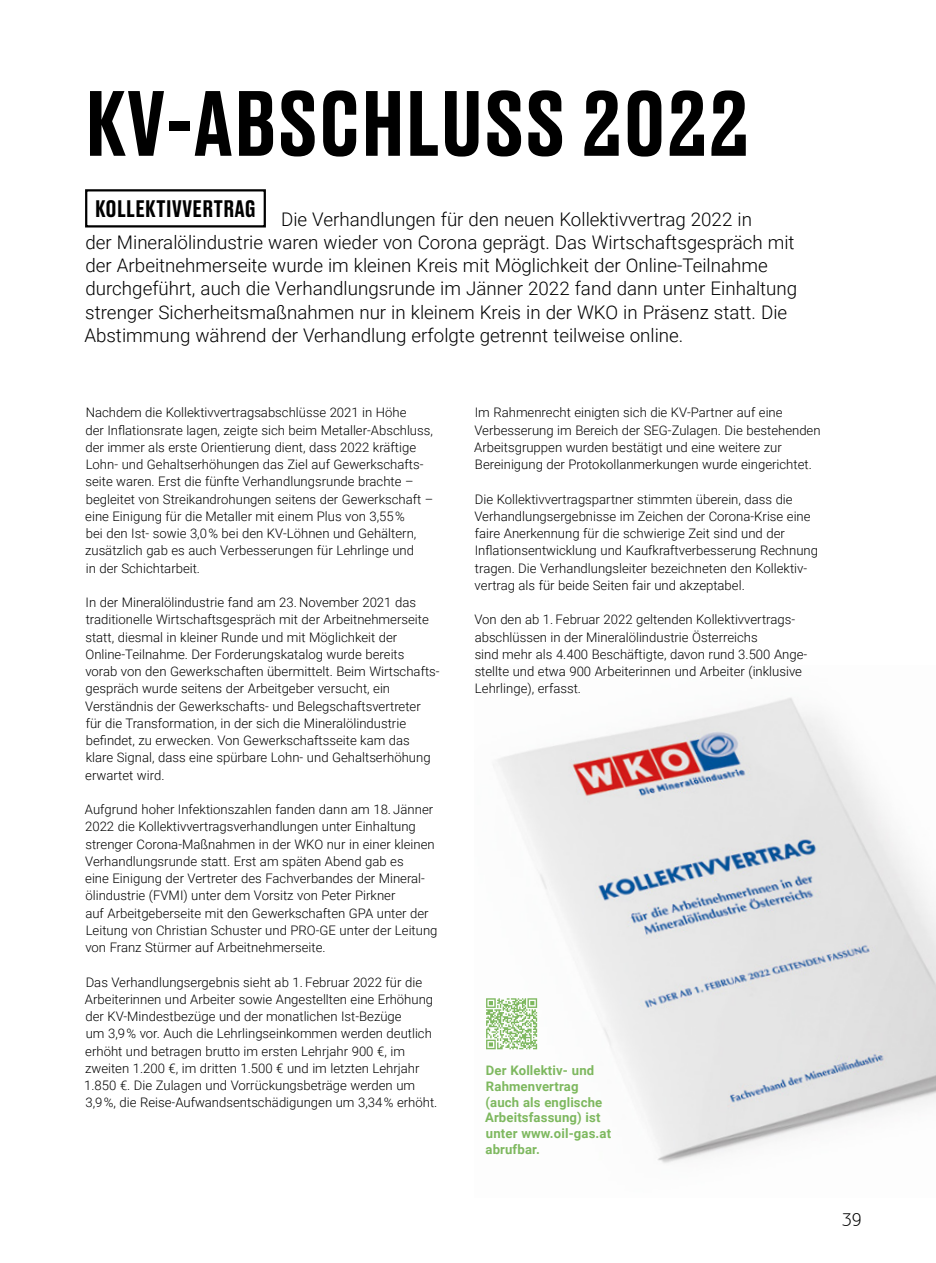
<style>
.page{position:relative;width:936px;height:1263px;background:#fff}
.page>*{position:absolute;margin:0;border:0;box-sizing:border-box;transform-origin:0 0}
.t1{font:500 87px "Druk Text";letter-spacing:.01em;color:#000}
.t2{font:300 18.75px/23.2px "Roboto";color:#000}
.t3{font:300 17.25px "Roboto";color:#000}
.t4{font:300 13.2px/17.2px "Roboto";color:#000}
.t5{font:700 13.2px/15.8px "Roboto";letter-spacing:.01em;color:#7eb85f}
</style>
<div class="page">
<img style="left:486px;top:697px;width:449px;height:467px">
<svg style="left:486px;top:998px;width:51px;height:51px"></svg>
<div style="left:85px;top:189px;width:181px;height:38px;border:2px solid #000"></div>
<h1 class="t1" style="left:85px;top:58px;width:665px">KV-ABSCHLUSS 2022</h1>
<p class="t2" style="left:84px;top:207px;width:714px;text-indent:11px"><sup>KOLLEKTIVVERTRAG</sup> Die Verhandlungen für den neuen Kollektivvertrag 2022 in<br>der Mineralölindustrie waren wieder von Corona geprägt. Das Wirtschaftsgespräch mit der Arbeitnehmerseite wurde im kleinen Kreis mit Möglichkeit der Online-Teilnahme durchgeführt, auch die Verhandlungsrunde im Jänner 2022 fand dann unter Einhaltung strenger Sicherheitsmaßnahmen nur in kleinem Kreis in der WKO in Präsenz statt. Die Abstimmung während der Verhandlung erfolgte getrennt teilweise online.</p>
<p class="t4" style="left:85px;top:404px;width:350px">Nachdem die Kollektivvertragsabschlüsse 2021 in Höhe<br>der Inflationsrate lagen, zeigte sich beim Metaller-Abschluss, der immer als erste Orientierung dient, dass 2022 kräftige Lohn- und Gehaltserhöhungen das Ziel auf Gewerkschafts&shy;seite waren. Erst die fünfte Verhandlungsrunde brachte – begleitet von Streikandrohungen seitens der Gewerkschaft – eine Einigung für die Metaller mit einem Plus von 3,55 %<br>bei den Ist- sowie 3,0 % bei den KV-Löhnen und Gehältern, zusätzlich gab es auch Verbesserungen für Lehrlinge und<br>in der Schichtarbeit.</p>
<p class="t4" style="left:85px;top:593px;width:355px">In der Mineralölindustrie fand am 23. November 2021 das traditionelle Wirtschaftsgespräch mit der Arbeitnehmerseite statt, diesmal in kleiner Runde und mit Möglichkeit der Online-Teilnahme. Der Forderungskatalog wurde bereits vorab von den Gewerkschaften übermittelt. Beim Wirtschafts&shy;gespräch wurde seitens der Arbeitgeber versucht, ein Verständnis der Gewerkschafts- und Belegschaftsvertreter für die Transformation, in der sich die Mineralölindustrie befindet, zu erwecken. Von Gewerkschaftsseite kam das klare Signal, dass eine spürbare Lohn- und Gehaltserhöhung erwartet wird.</p>
<p class="t4" style="left:85px;top:800px;width:354px">Aufgrund hoher Infektionszahlen fanden dann am 18. Jänner 2022 die Kollektivvertragsverhandlungen unter Einhaltung strenger Corona-Maßnahmen in der WKO nur in einer kleinen Verhandlungsrunde statt. Erst am späten Abend gab es<br>eine Einigung der Vertreter des Fachverbandes der Mineral&shy;ölindustrie (FVMI) unter dem Vorsitz von Peter Pirkner<br>auf Arbeitgeberseite mit den Gewerkschaften GPA unter der Leitung von Christian Schuster und PRO-GE unter der Leitung von Franz Stürmer auf Arbeitnehmerseite.</p>
<p class="t4" style="left:84px;top:973px;width:354px">Das Verhandlungsergebnis sieht ab 1. Februar 2022 für die Arbeiterinnen und Arbeiter sowie Angestellten eine Erhöhung der KV-Mindestbezüge und der monatlichen Ist-Bezüge<br>um 3,9 % vor. Auch die Lehrlingseinkommen werden deutlich erhöht und betragen brutto im ersten Lehrjahr 900 €, im zweiten 1.200 €, im dritten 1.500 € und im letzten Lehrjahr 1.850 €. Die Zulagen und Vorrückungsbeträge werden um<br>3,9 %, die Reise-Aufwandsentschädigungen um 3,34 % erhöht.</p>
<p class="t4" style="left:474px;top:404px;width:348px">Im Rahmenrecht einigten sich die KV-Partner auf eine Verbesserung im Bereich der SEG-Zulagen. Die bestehenden Arbeitsgruppen wurden bestätigt und eine weitere zur Bereinigung der Protokollanmerkungen wurde eingerichtet.</p>
<p class="t4" style="left:474px;top:490px;width:345px">Die Kollektivvertragspartner stimmten überein, dass die Verhandlungsergebnisse im Zeichen der Corona-Krise eine faire Anerkennung für die schwierige Zeit sind und der Inflationsentwicklung und Kaufkraftverbesserung Rechnung tragen. Die Verhandlungsleiter bezeichneten den Kollektiv&shy;vertrag als für beide Seiten fair und akzeptabel.</p>
<p class="t4" style="left:474px;top:610px;width:334px">Von den ab 1. Februar 2022 geltenden Kollektivvertrags&shy;abschlüssen in der Mineralölindustrie Österreichs<br>sind mehr als 4.400 Beschäftigte, davon rund 3.500 Ange&shy;stellte und etwa 900 Arbeiterinnen und Arbeiter (inklusive Lehrlinge), erfasst.</p>
<p class="t5" style="left:485px;top:1062px;width:127px">Der Kollektiv- und<br>Rahmenvertrag (auch als englische<br>Arbeitsfassung) ist unter www.oil-gas.at abrufbar.</p>
<h3 class="t3" style="left:842px;top:1204px;width:21px">39</h3>
</div>
